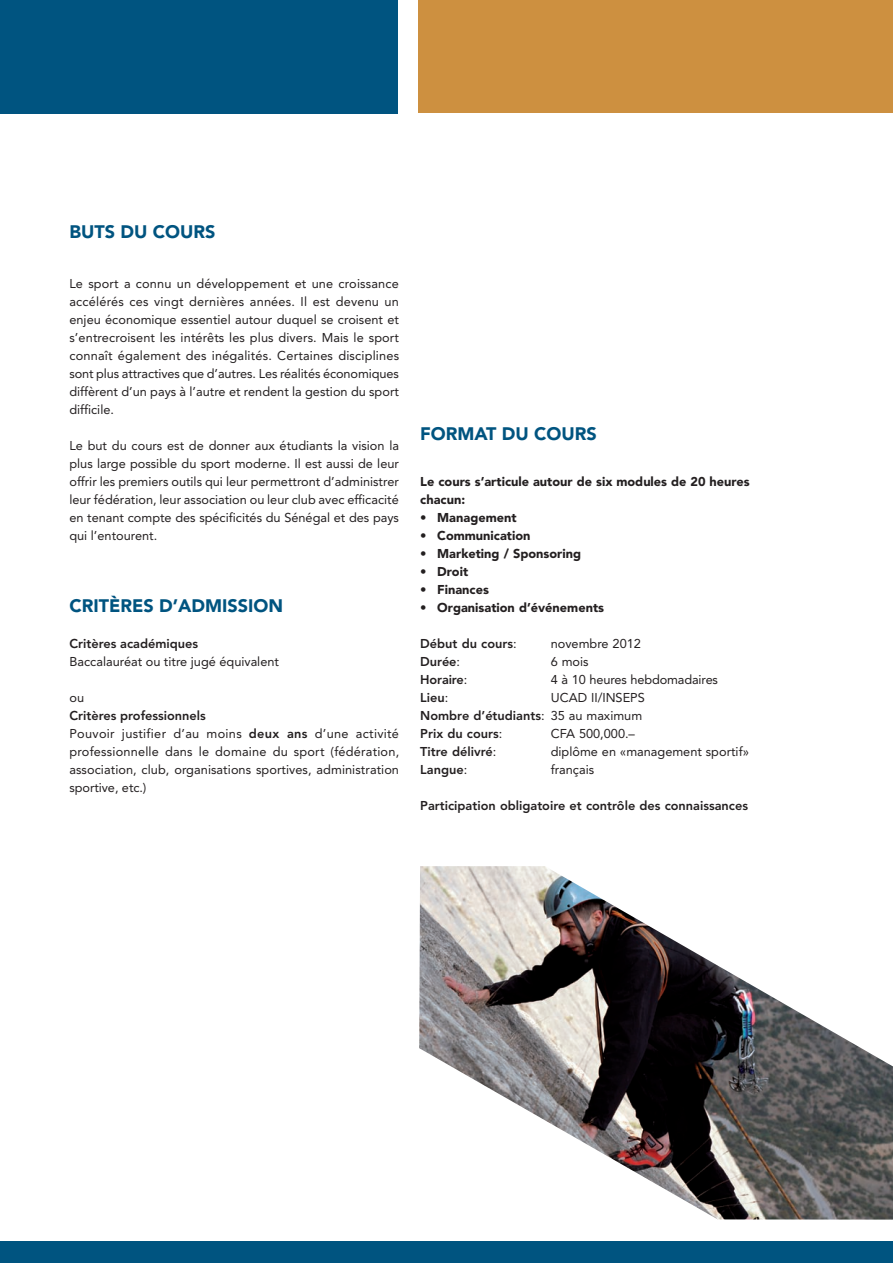
<style>
.page{position:relative;width:893px;height:1263px;background:#fff}
.page>*{position:absolute;margin:0;border:0;box-sizing:border-box;transform-origin:0 0}
.t1{font:900 18px "Avenir LT Std";color:#005480}
.t2{font:12.75px/18px "Avenir LT Std";color:#231f20;text-align:justify}
.t3{font:800 12.75px/18px "Avenir LT Std";color:#231f20}
.t4{font:900 12.75px/18px "Avenir LT Std";color:#231f20}
.s1{font-weight:800}
.s2{font-weight:400}
</style>
<div class="page">
<div style="left:0;top:0;width:397px;height:113px;background:#005480"></div>
<div style="left:419px;top:0;width:474px;height:113px;background:#cd9040"></div>
<div style="left:0;top:1242px;width:893px;height:21px;background:#005480"></div>
<img style="left:419px;top:866px;width:474px;height:353px">
<h1 class="t1" style="left:69px;top:220px;width:147px">BUTS DU COURS</h1>
<p class="t2" style="left:69px;top:275px;width:331px">Le sport a connu un développement et une croissance accélérés ces vingt dernières années. I l est devenu un enjeu économique essentiel autour duquel se croisent et s’entrecroisent les intérêts les plus divers. M ais le sport connaît également des inégalités. Certaines disciplines sont plus attractives que d’autres. Les réalités économiques diffèrent d’un pays à l’autre et rendent la gestion du sport difficile.</p>
<p class="t2" style="left:69px;top:437px;width:331px">Le but du cours est de donner aux étudiants la vision la plus large possible du sport moderne. I l est aussi de leur offrir les premiers outils qui leur permettront d’administrer leur fédération, leur association ou leur club avec efficacité en tenant compte des spécificités du Sénégal et des pays qui l’entourent.</p>
<h1 class="t1" style="left:69px;top:595px;width:215px">Critères d’admission</h1>
<p class="t3" style="left:69px;top:635px;width:130px">Critères académiques</p>
<p class="t2" style="left:69px;top:653px;width:211px">Baccalauréat ou titre jugé équivalent</p>
<p class="t2" style="left:69px;top:689px;width:16px">ou</p>
<p class="t2" style="left:69px;top:707px;width:331px;text-align:left"><span class="s1">Critères professionnels<br></span>Pouvoir justifier d’au moins <span class="s1">deux ans</span> d’une activité professionnelle dans le domaine du sport (fédération, association, club, organisations sportives, administration sportive, etc.)</p>
<h1 class="t1" style="left:420px;top:423px;width:176px">Format du cou rs</h1>
<p class="t4" style="left:420px;top:473px;width:331px">Le cours s’articule autour de six modules de 20 heures chacun:</p>
<p class="t4" style="left:420px;top:509px;width:98px">• Management</p>
<p class="t4" style="left:420px;top:527px;width:112px">• Communication</p>
<p class="t4" style="left:420px;top:545px;width:162px">• Marketing / Sponsoring</p>
<p class="t4" style="left:420px;top:563px;width:49px">• Droit</p>
<p class="t4" style="left:420px;top:581px;width:70px">• Finances</p>
<p class="t4" style="left:420px;top:599px;width:185px">• Organisation d’événements</p>
<p class="t3" style="left:420px;top:635px;width:98px">Début du cours<span class="s2">:</span></p>
<p class="t2" style="left:551px;top:635px;width:92px">novembre 2012</p>
<p class="t3" style="left:420px;top:653px;width:41px">Durée<span class="s2">:</span></p>
<p class="t2" style="left:551px;top:653px;width:39px">6 mois</p>
<p class="t3" style="left:420px;top:671px;width:49px">Horaire<span class="s2">:</span></p>
<p class="t2" style="left:551px;top:671px;width:169px">4 à 10 heures hebdomadaires</p>
<p class="t3" style="left:420px;top:689px;width:30px">Lieu<span class="s2">:</span></p>
<p class="t3" style="left:420px;top:689px;width:223px;text-indent:130px"><span class="s2">UCAD II/I NSEPS<br></span>Nombre d’étudiants<span class="s2">: 35 au maximum<br></span>Prix du cours<span class="s2">:</span></p>
<p class="t2" style="left:551px;top:725px;width:86px">CFA 500,000.–</p>
<p class="t3" style="left:420px;top:743px;width:77px">Titre délivré<span class="s2">:</span></p>
<p class="t2" style="left:551px;top:743px;width:200px">diplôme en «management sportif»</p>
<p class="t3" style="left:420px;top:761px;width:48px">Langue<span class="s2">:</span></p>
<p class="t2" style="left:551px;top:761px;width:45px">français</p>
<p class="t3" style="left:420px;top:797px;width:329px">Participation obligatoire et contrôle des connaissances</p>
</div>
